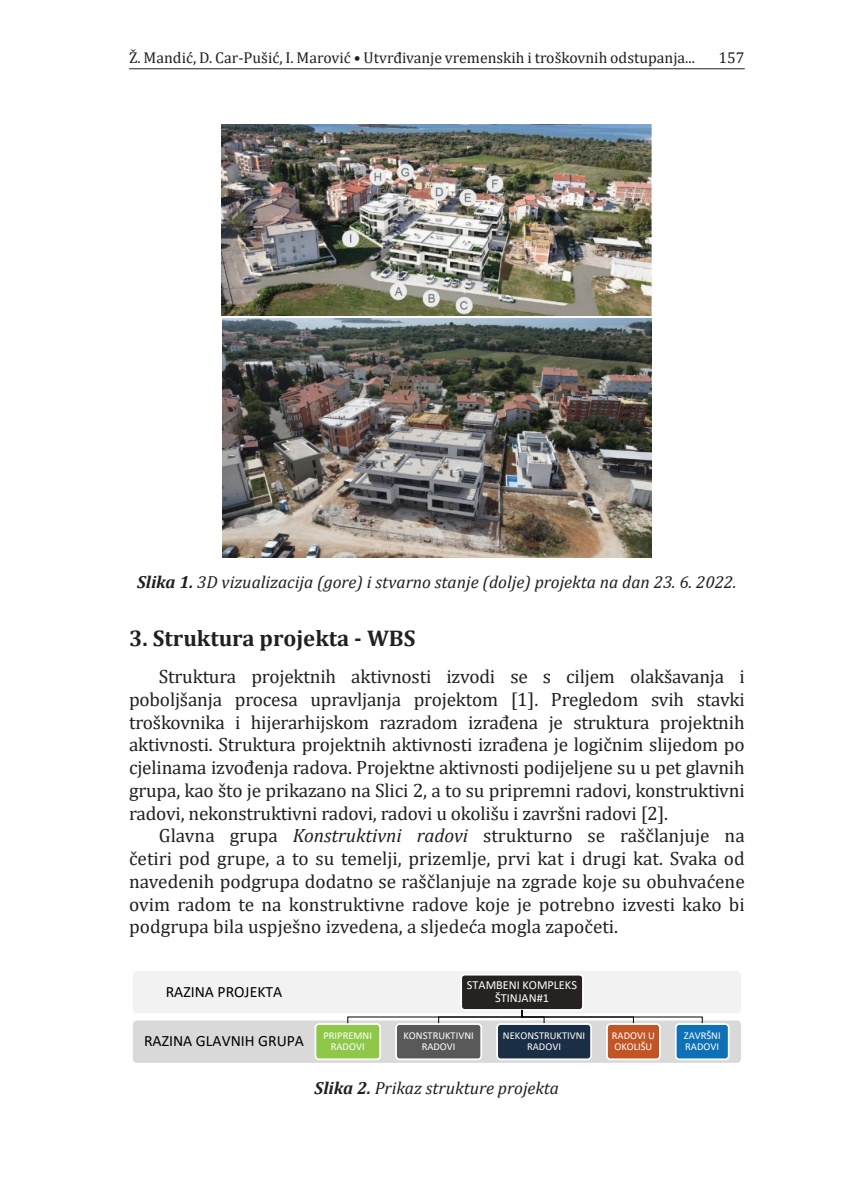
<style>
.page{position:relative;width:844px;height:1191px;background:#fff}
.page>*{position:absolute;margin:0;border:0;box-sizing:border-box;transform-origin:0 0}
.t1{font:700 22.75px "Cambria";color:#231f20}
.t2{font:19.25px/22.8px "Cambria";letter-spacing:-.01em;color:#231f20;text-align:justify}
.t3{font:italic 17.5px "Cambria";color:#231f20}
.t4{font:15.75px "Cambria";color:#231f20}
.t5{font:15.75px "Calibri";color:#000}
.t6{font:12.25px/13.5px "Calibri";color:#fff;text-align:center}
.t7{font:10.5px/11.5px "Calibri";color:#fff;text-align:center}
.s1{font-weight:700}
.s2{color:#1f1f1f}
.s3{font-style:italic}
</style>
<div class="page">
<hr style="left:129px;top:68px;width:615px;height:1px;background:#231f20">
<img style="left:222px;top:124px;width:429px;height:191px">
<img style="left:223px;top:319px;width:428px;height:238px">
<div style="left:133px;top:1020px;width:607px;height:42px;background:#d9d9d9;border-radius:4px"></div>
<div style="left:133px;top:971px;width:607px;height:42px;background:#f2f2f2;border-radius:4px"></div>
<div style="left:461px;top:974px;width:121px;height:36px;background:#262222;border-radius:4px"></div>
<div style="left:460px;top:973px;width:123px;height:37px;border:2px solid #fff;border-radius:4px"></div>
<div style="left:315px;top:1024px;width:65px;height:35px;background:#8fc848;border-radius:4px"></div>
<div style="left:314px;top:1023px;width:67px;height:37px;border:2px solid #fff;border-radius:4px"></div>
<div style="left:395px;top:1023px;width:87px;height:37px;background:#595959;border:2px solid #fff;border-radius:4px"></div>
<div style="left:497px;top:1024px;width:94px;height:35px;background:#1a2e45;border-radius:4px"></div>
<div style="left:496px;top:1023px;width:95px;height:37px;border:2px solid #fff;border-radius:4px"></div>
<div style="left:606px;top:1024px;width:53px;height:35px;background:#c25526;border-radius:4px"></div>
<div style="left:606px;top:1023px;width:54px;height:37px;border:2px solid #fff;border-radius:4px"></div>
<svg style="left:347px;top:1009px;width:356px;height:16px"></svg>
<div style="left:675px;top:1024px;width:53px;height:35px;background:#0e70b6;border-radius:4px"></div>
<div style="left:674px;top:1023px;width:55px;height:37px;border:2px solid #fff;border-radius:4px"></div>
<p class="t4" style="left:129px;top:49px;width:567px">Ž. Mandić, D. Car-Pušić, I. Marović • Utvrđivanje vremenskih i troškovnih odstupanja...</p>
<p class="t4" style="left:718px;top:49px;width:28px">157</p>
<p class="t3" style="left:137px;top:569px;width:601px"><span class="s1">Slika 1.</span> 3D vizualizacija (gore) i stvarno stanje (dolje) projekta na dan 23. 6. 2022.</p>
<p class="t1" style="left:129px;top:622px;width:288px">3. Struktura projekta - WBS</p>
<p class="t2" style="left:129px;top:665px;width:617px;text-indent:30px">Struktura projektnih aktivnosti izvodi se s ciljem olakšavanja i poboljšanja procesa upravljanja projektom [1<span class="s2">]</span>. Pregledom svih stavki troškovnika i hijerarhijskom razradom izrađena je struktura projektnih aktivnosti. Struktura projektnih aktivnosti izrađena je logičnim slijedom po cjelinama izvođenja radova. Projektne aktivnosti podijeljene su u pet glavnih grupa, kao što je prikazano na Slici 2, a to su pripremni radovi, konstruktivni radovi, nekonstruktivni radovi, radovi u okolišu i završni radovi [2<span class="s2">].</span></p>
<p class="t2" style="left:129px;top:824px;width:617px;text-indent:30px">Glavna grupa <span class="s3">Konstruktivni radovi</span> strukturno se raščlanjuje na četiri pod grupe, a to su temelji, prizemlje, prvi kat i drugi kat. Svaka od navedenih podgrupa dodatno se raščlanjuje na zgrade koje su obuhvaćene ovim radom te na konstruktivne radove koje je potrebno izvesti kako bi podgrupa bila uspješno izvedena, a sljedeća mogla započeti.</p>
<p class="t5" style="left:166px;top:980px;width:118px">RAZINA PROJEKTA</p>
<p class="t6" style="left:467px;top:978px;width:111px">STAMBENI KOMPLEKS<br>ŠTINJAN#1</p>
<p class="t7" style="left:323px;top:1029px;width:50px">PRIPREMNI<br>RADOVI</p>
<p class="t7" style="left:403px;top:1029px;width:72px">KONSTRUKTIVNI<br>RADOVI</p>
<p class="t7" style="left:503px;top:1029px;width:84px">NEKONSTRUKTIVNI<br>RADOVI</p>
<p class="t7" style="left:611px;top:1029px;width:44px;text-align:left">RADOVI U<br>OKOLIŠU</p>
<p class="t7" style="left:683px;top:1029px;width:38px;text-align:left">ZAVRŠNI<br>RADOVI</p>
<p class="t3" style="left:314px;top:1075px;width:246px"><span class="s1">Slika 2.</span> Prikaz strukture projekta</p>
<p class="t5" style="left:144px;top:1030px;width:161px">RAZINA GLAVNIH GRUPA</p>
</div>
